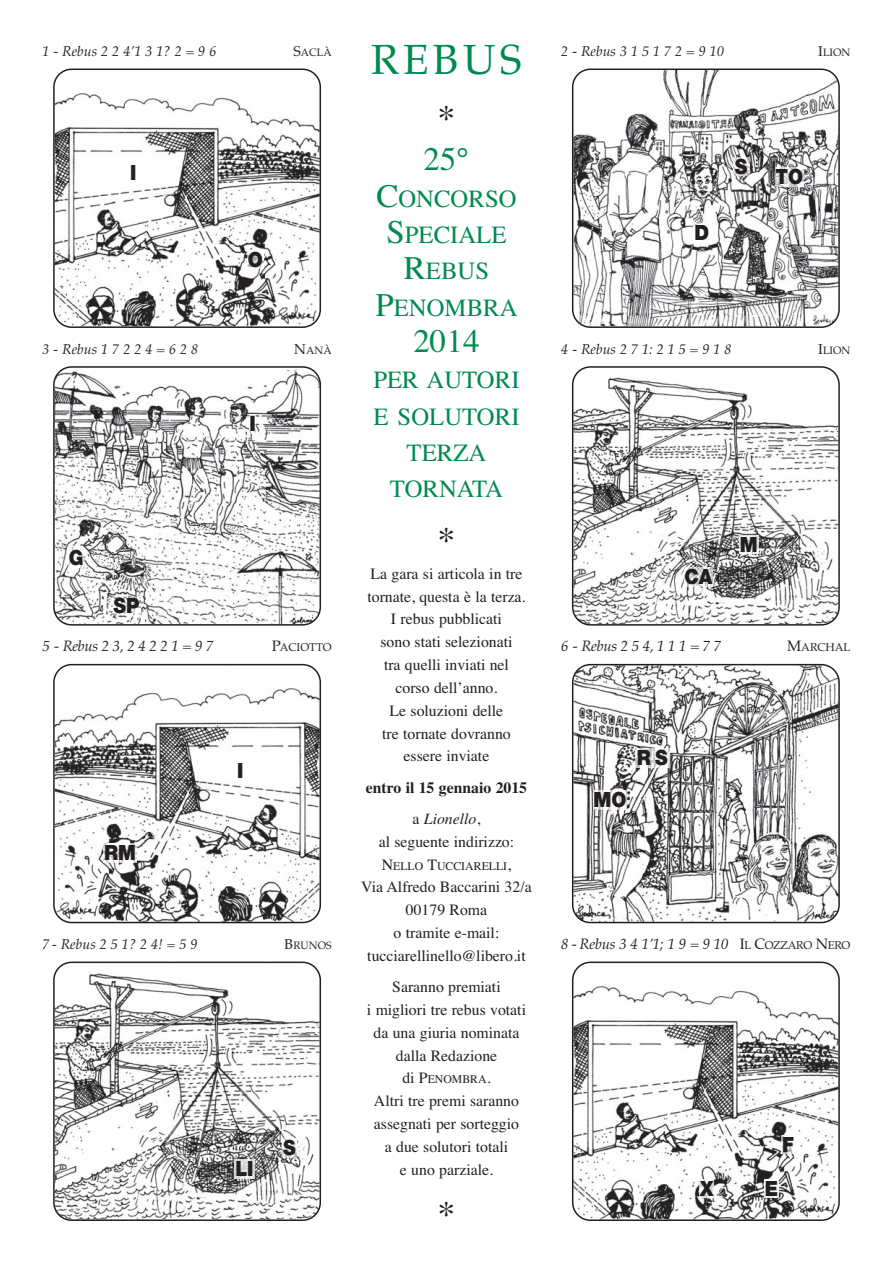
<style>
.page{position:relative;width:893px;height:1264px;background:#fff}
.page>*{position:absolute;margin:0;border:0;box-sizing:border-box;transform-origin:0 0}
.t1{font:42px "Palatino";letter-spacing:.1em;color:#008a52}
.t2{font:36px "Times";color:#231f20}
.t3{font:33px "Times";color:#008a52}
.t4{font:24.75px/36.3px "Times";color:#008a52;text-align:center}
.t5{font:900 21px "Helvetica Neue";color:#231f20;scale:.9 1}
.t6{font:15.75px/22.8px "Times";color:#231f20;text-align:center}
.t7{font:700 15.75px/31.3px "Times";color:#231f20;text-align:center}
.t8{font:italic 15px "Palatino";letter-spacing:-.02em;color:#231f20}
.t9{font:italic 14.25px "Palatino";color:#231f20}
.t10{font:11.85px "Times";color:#231f20}
.t11{font:11.25px "Palatino";color:#231f20}
.t12{font:10.65px "Palatino";color:#231f20}
.s1{font-size:33px}
.s2{font-weight:400}
.s3{font-weight:400;font-style:italic}
.s4{font-size:15.75px}
.s5{font-size:14.25px}
.s6{font-size:15px}
.s7{font-style:normal}
.s8{font-style:normal;font-size:11.25px}
</style>
<div class="page">
<svg style="left:53px;top:366px;width:268px;height:260px"></svg>
<svg style="left:572px;top:366px;width:268px;height:260px"></svg>
<svg style="left:53px;top:69px;width:268px;height:259px"></svg>
<svg style="left:572px;top:69px;width:268px;height:259px"></svg>
<svg style="left:53px;top:664px;width:268px;height:259px"></svg>
<svg style="left:53px;top:961px;width:268px;height:260px"></svg>
<svg style="left:572px;top:664px;width:268px;height:259px"></svg>
<svg style="left:572px;top:961px;width:268px;height:260px"></svg>
<img style="left:249px;top:415px;width:7px;height:18px">
<img style="left:247px;top:250px;width:17px;height:18px">
<img style="left:68px;top:549px;width:17px;height:18px">
<img style="left:739px;top:535px;width:19px;height:18px">
<img style="left:693px;top:223px;width:17px;height:18px">
<img style="left:733px;top:157px;width:16px;height:18px">
<img style="left:775px;top:167px;width:29px;height:19px">
<img style="left:112px;top:596px;width:29px;height:19px">
<img style="left:104px;top:844px;width:32px;height:19px">
<img style="left:235px;top:1160px;width:19px;height:19px">
<img style="left:593px;top:790px;width:34px;height:19px">
<img style="left:635px;top:748px;width:34px;height:19px">
<img style="left:684px;top:567px;width:29px;height:19px">
<img style="left:126px;top:163px;width:15px;height:19px">
<img style="left:233px;top:761px;width:15px;height:18px">
<img style="left:282px;top:1139px;width:15px;height:18px">
<img style="left:781px;top:1135px;width:14px;height:18px">
<img style="left:764px;top:1179px;width:15px;height:19px">
<img style="left:700px;top:1179px;width:14px;height:19px">
<h1 class="t1" style="left:371px;top:43px;width:152px">REBUS</h1>
<h2 class="t2" style="left:437px;top:105px;width:19px">*</h2>
<h3 class="t3" style="left:423px;top:147px;width:48px">25°</h3>
<h3 class="t4" style="left:375px;top:183px;width:144px"><span class="s1">C</span>ONCORSO<br><span class="s1">S</span>PECIALE<br><span class="s1">R</span>EBUS<br><span class="s1">P</span>ENOMBRA</h3>
<h3 class="t3" style="left:413px;top:329px;width:67px">2014</h3>
<h3 class="t4" style="left:373px;top:364px;width:148px">PER AUTORI<br>E SOLUTORI<br>TERZA<br>TORNATA</h3>
<h2 class="t2" style="left:437px;top:527px;width:19px">*</h2>
<p class="t6" style="left:367px;top:564px;width:160px">La gara si articola in tre tornate, questa è la terza.<br>I rebus pubblicati<br>sono stati selezionati<br>tra quelli inviati nel corso dell’anno.<br>Le soluzioni delle<br>tre tornate dovranno essere inviate</p>
<p class="t7" style="left:366px;top:773px;width:163px">entro il 15 gennaio 2015 <span class="s2">a</span> <span class="s3">Lionello</span><span class="s2">,</span></p>
<p class="t6" style="left:379px;top:831px;width:137px">al seguente indirizzo:</p>
<p class="t10" style="left:382px;top:861px;width:131px"><span class="s4">N</span>ELLO <span class="s4">T</span>UCCIARELLI<span class="s4">,</span></p>
<p class="t6" style="left:361px;top:877px;width:172px">Via Alfredo Baccarini 32/a<br>00179 Roma<br>o tramite e-mail: tucciarellinello@libero.it</p>
<p class="t6" style="left:367px;top:977px;width:161px">Saranno premiati<br>i migliori tre rebus votati da una giuria nominata dalla Redazione</p>
<p class="t10" style="left:402px;top:1075px;width:90px"><span class="s4">di P</span>ENOMBRA<span class="s4">.</span></p>
<p class="t6" style="left:374px;top:1091px;width:147px">Altri tre premi saranno assegnati per sorteggio a due solutori totali<br>e uno parziale.</p>
<h2 class="t2" style="left:437px;top:1201px;width:19px">*</h2>
<p class="t9" style="left:43px;top:46px;width:175px">1 - Rebus 2 2 4’1 3 1? 2 = 9 6</p>
<p class="t12" style="left:293px;top:48px;width:40px"><span class="s5">S</span>ACLÀ</p>
<p class="t9" style="left:561px;top:46px;width:164px">2 - Rebus 3 1 5 1 7 2 = 9 10</p>
<p class="t12" style="left:818px;top:48px;width:34px"><span class="s5">I</span>LION</p>
<h3 class="t5" style="left:735px;top:159px;width:16px">S</h3>
<h3 class="t5" style="left:130px;top:165px;width:8px">I</h3>
<h3 class="t5" style="left:776px;top:169px;width:32px">TO</h3>
<h3 class="t5" style="left:694px;top:224px;width:18px">D</h3>
<h3 class="t5" style="left:248px;top:252px;width:18px">O</h3>
<p class="t9" style="left:43px;top:343px;width:157px">3 - Rebus 1 7 2 2 4 = 6 2 8</p>
<p class="t12" style="left:294px;top:346px;width:39px"><span class="s5">N</span>ANÀ</p>
<p class="t9" style="left:561px;top:343px;width:172px">4 - Rebus 2 7 1: 2 1 5 = 9 1 8</p>
<p class="t12" style="left:818px;top:346px;width:34px"><span class="s5">I</span>LION</p>
<h3 class="t5" style="left:249px;top:416px;width:8px">I</h3>
<h3 class="t5" style="left:740px;top:536px;width:21px">M</h3>
<h3 class="t5" style="left:69px;top:550px;width:18px">G</h3>
<h3 class="t5" style="left:684px;top:569px;width:33px">CA</h3>
<h3 class="t5" style="left:114px;top:598px;width:30px">SP</h3>
<p class="t8" style="left:43px;top:640px;width:173px">5 - Rebus 2 3, 2 4 2 2 1 = 9 7</p>
<p class="t11" style="left:272px;top:643px;width:61px"><span class="s6">P</span>ACIOTTO</p>
<p class="t8" style="left:561px;top:640px;width:162px">6 - Rebus 2 5 4, 1 1 1 = 7 7</p>
<p class="t11" style="left:787px;top:643px;width:65px"><span class="s6">M</span>ARCHAL</p>
<h3 class="t5" style="left:637px;top:750px;width:36px">RS</h3>
<h3 class="t5" style="left:237px;top:762px;width:8px">I</h3>
<h3 class="t5" style="left:593px;top:792px;width:38px">MO</h3>
<h3 class="t5" style="left:104px;top:845px;width:37px">RM</h3>
<p class="t8" style="left:561px;top:938px;width:291px">8 - Rebus 3 4 1’1; 1 9 = 9 10 <span class="s7">I</span><span class="s8">L</span> <span class="s7">C</span><span class="s8">OZZARO</span> <span class="s7">N</span><span class="s8">ERO</span></p>
<p class="t9" style="left:43px;top:938px;width:157px">7 - Rebus 2 5 1? 2 4! = 5 9</p>
<p class="t12" style="left:285px;top:941px;width:49px"><span class="s5">B</span>RUNOS</p>
<h3 class="t5" style="left:283px;top:1140px;width:16px">S</h3>
<h3 class="t5" style="left:782px;top:1136px;width:15px">F</h3>
<h3 class="t5" style="left:700px;top:1181px;width:17px">X</h3>
<h3 class="t5" style="left:765px;top:1181px;width:16px">E</h3>
<h3 class="t5" style="left:235px;top:1161px;width:22px">LI</h3>
</div>
